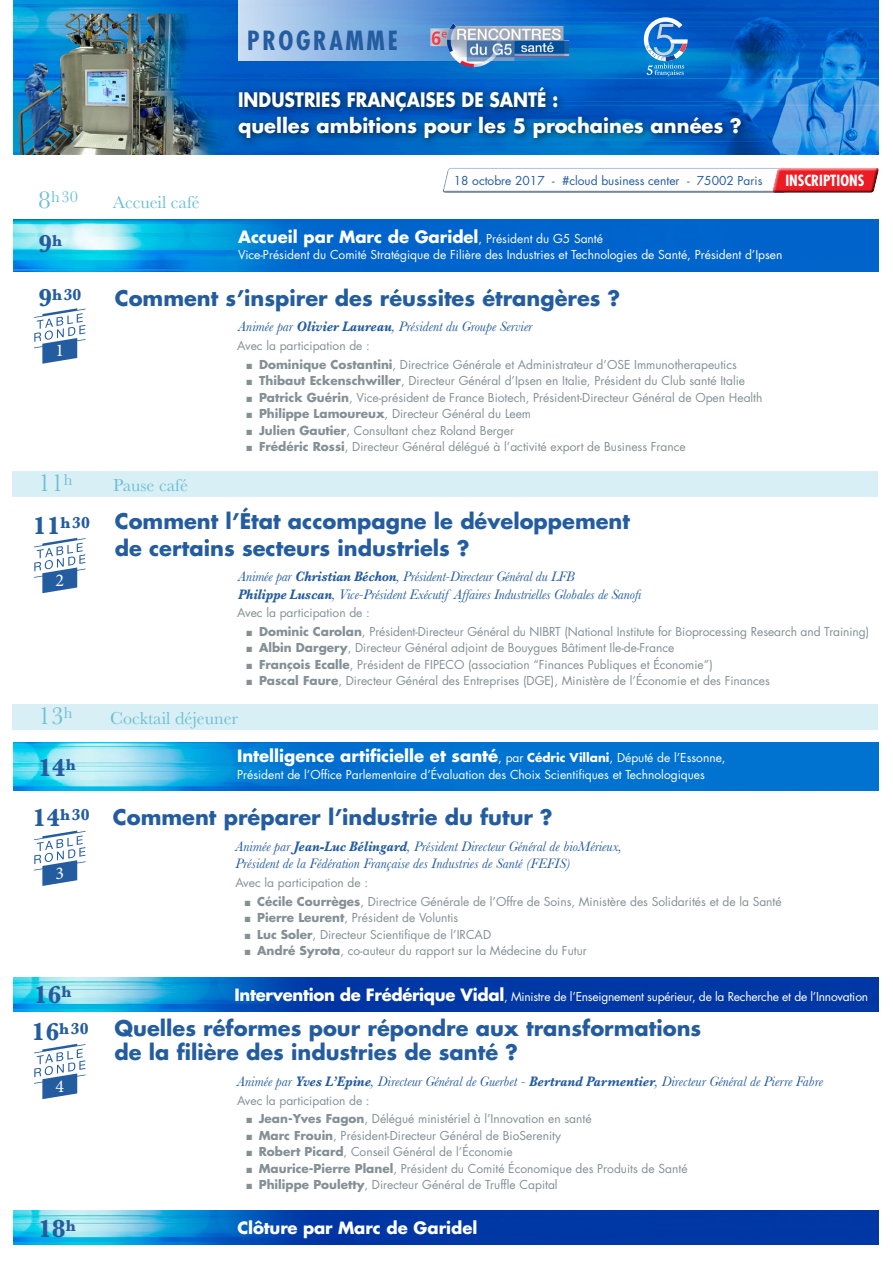
<style>
.page{position:relative;width:893px;height:1263px;background:#fff}
.page>*{position:absolute;margin:0;border:0;box-sizing:border-box;transform-origin:0 0}
.t1{font:700 condensed 25.65px "Futura";letter-spacing:.1em;color:#245ca0}
.t2{font:700 25.5px "Baskerville";color:#245ca0}
.t3{font:25.5px "Baskerville";color:#6dbfd6}
.titre_progr{font:700 21px/27px "Futura";color:#245ca0}
.t4{font:700 19.5px "Futura";color:#fff}
.t5{font:700 19.5px "Futura";color:#fff;scale:.87 1}
.t6{font:18px "Baskerville";color:#6dbfd6}
.t7{font:18px "Minion Pro";color:#fff}
.t8{font:700 16.5px "Futura";color:#fff}
.t9{font:700 16.5px "Baskerville";letter-spacing:.05em;color:#245ca0}
.t10{font:16.5px "Baskerville";color:#6dbfd6}
.t11{font:700 condensed 15px "Futura";color:#fff}
.t12{font:italic 14.25px/17.1px "Baskerville";color:#245ca0}
.t13{font:12px "Futura";color:#839095}
.t14{font:12px "Futura";color:#fff}
.t15{font:12px "Futura";letter-spacing:-.02em;color:#fff}
.t16{font:12px "Futura";color:#245ca0}
.s1{font-size:25.5px}
.s2{font-weight:400;font-size:12px}
.s3{font-weight:700}
.s4{font-size:12px}
.s5{font-weight:700;font-size:16.5px}
</style>
<div class="page">
<img style="left:13px;top:0;width:865px;height:154px">
<img style="left:13px;top:220px;width:865px;height:52px">
<div style="left:13px;top:471px;width:865px;height:26px;background:#d8eff5"></div>
<div style="left:13px;top:704px;width:865px;height:26px;background:#d8eff5"></div>
<img style="left:13px;top:743px;width:865px;height:47px">
<img style="left:13px;top:1211px;width:865px;height:34px">
<img style="left:13px;top:978px;width:865px;height:34px">
<div style="left:232px;top:81px;width:518px;height:66px;background:#000;opacity:.75"></div>
<div style="left:238px;top:0;width:334px;height:61px;background:linear-gradient(to right,#ccdcf1,#025fc7)"></div>
<svg style="left:644px;top:17px;width:44px;height:59px;background:#4a94d5"></svg>
<img style="left:430px;top:23px;width:139px;height:44px">
<svg style="left:34px;top:308px;width:52px;height:56px"></svg>
<svg style="left:34px;top:538px;width:52px;height:55px"></svg>
<svg style="left:34px;top:830px;width:52px;height:56px"></svg>
<svg style="left:34px;top:1044px;width:52px;height:55px"></svg>
<svg style="left:443px;top:168px;width:330px;height:25px"></svg>
<div style="left:773px;top:167px;width:109px;height:28px;background:#000;opacity:.75"></div>
<p class="t1" style="left:247px;top:24px;width:152px">PROGRAMME</p>
<p class="t5" style="left:238px;top:87px;width:369px">INDUSTRIES FRANÇAISES DE SANTÉ :</p>
<p class="t4" style="left:238px;top:113px;width:505px">quelles ambitions pour les 5 prochaines années ?</p>
<p class="t10" style="left:38px;top:186px;width:41px"><span class="s1">8</span>h30</p>
<p class="t6" style="left:113px;top:190px;width:89px">Accueil café</p>
<p class="t2" style="left:38px;top:226px;width:25px">9<sup>h</sup></p>
<p class="t16" style="left:454px;top:173px;width:310px">18 octobre 2017 - #cloud business center - 75002 Paris</p>
<p class="t11" style="left:785px;top:171px;width:80px">INSCRIPTIONS</p>
<p class="t8" style="left:238px;top:225px;width:366px">Accueil par Marc de Garidel<span class="s2">, Président du G5 Santé</span></p>
<p class="t14" style="left:238px;top:247px;width:546px">Vice-Président du Comité Stratégique de Filière des Industries et Technologies de Santé, Président d’Ipsen</p>
<p class="t9" style="left:38px;top:283px;width:45px"><span class="s1">9</span>h30</p>
<p class="t7" style="left:55px;top:339px;width:10px">1</p>
<p class="titre_progr" style="left:115px;top:284px;width:507px">Comment s’inspirer des réussites étrangères ?</p>
<p class="t12" style="left:238px;top:318px;width:296px">Animée par <span class="s3">Olivier Laureau</span>, Président du Groupe Servier</p>
<p class="t13" style="left:237px;top:338px;width:134px">Avec la participation de :</p>
<p class="t13" style="left:247px;top:356px;width:492px">■ <span class="s3">Dominique Costantini</span>, Directrice Générale et Administrateur d’OSE Immunotherapeutics</p>
<p class="t13" style="left:247px;top:373px;width:500px">■ <span class="s3">Thibaut Eckenschwiller</span>, Directeur Général d’Ipsen en Italie, Président du Club santé Italie</p>
<p class="t13" style="left:247px;top:389px;width:517px">■ <span class="s3">Patrick Guérin</span>, Vice-président de France Biotech, Président-Directeur Général de Open Health</p>
<p class="t13" style="left:247px;top:406px;width:286px">■ <span class="s3">Philippe Lamoureux</span>, Directeur Général du Leem</p>
<p class="t13" style="left:247px;top:423px;width:269px">■ <span class="s3">Julien Gautier</span>, Consultant chez Roland Berger</p>
<p class="t13" style="left:247px;top:439px;width:441px">■ <span class="s3">Frédéric Rossi</span>, Directeur Général délégué à l’activité export de Business France</p>
<p class="t3" style="left:38px;top:467px;width:36px">11<sup>h</sup></p>
<p class="t6" style="left:113px;top:474px;width:76px">Pause café</p>
<p class="t9" style="left:33px;top:511px;width:59px"><span class="s1">11</span>h30</p>
<p class="t7" style="left:55px;top:568px;width:10px">2</p>
<p class="titre_progr" style="left:115px;top:507px;width:517px">Comment l’État accompagne le développement de certains secteurs industriels ?</p>
<p class="t12" style="left:238px;top:568px;width:407px">Animée par <span class="s3">Christian Béchon</span>, Président-Directeur Général du LFB<br><span class="s3">Philippe Luscan</span>, Vice-Président Exécutif Affaires Industrielles Globales de Sanofi</p>
<p class="t13" style="left:237px;top:605px;width:134px">Avec la participation de :</p>
<p class="t13" style="left:247px;top:624px;width:624px">■ <span class="s3">Dominic Carolan</span>, Président-Directeur Général du NIBRT (National Institute for Bioprocessing Research and Training)</p>
<p class="t13" style="left:247px;top:640px;width:429px">■ <span class="s3">Albin Dargery</span>, Directeur Général adjoint de Bouygues Bâtiment Ile-de-France</p>
<p class="t13" style="left:247px;top:657px;width:468px">■ <span class="s3">François Ecalle</span>, Président de FIPECO (association “Finances Publiques et Économie”)</p>
<p class="t13" style="left:247px;top:673px;width:525px">■ <span class="s3">Pascal Faure</span>, Directeur Général des Entreprises (DGE), Ministère de l’Économie et des Finances</p>
<p class="t3" style="left:38px;top:700px;width:36px">13<sup>h</sup></p>
<p class="t6" style="left:110px;top:707px;width:129px">Cocktail déjeuner</p>
<p class="t8" style="left:237px;top:745px;width:490px">Intelligence artificielle et santé<span class="s2">, par</span> <span class="s4">Cédric Villani</span><span class="s2">, Député de l’Essonne,</span></p>
<p class="t2" style="left:38px;top:750px;width:29px">14</p>
<p class="t14" style="left:237px;top:767px;width:469px">Président de l’Office Parlementaire d’Évaluation des Choix Scientifiques et Technologiques</p>
<p class="t9" style="left:66px;top:753px;width:11px">h</p>
<p class="t9" style="left:33px;top:803px;width:59px"><span class="s1">14</span>h30</p>
<p class="t7" style="left:55px;top:861px;width:10px">3</p>
<p class="titre_progr" style="left:113px;top:804px;width:441px">Comment préparer l’industrie du futur ?</p>
<p class="t12" style="left:235px;top:838px;width:388px">Animée par <span class="s3">Jean-Luc Bélingard</span>, Président Directeur Général de bioMérieux,</p>
<p class="t12" style="left:235px;top:855px;width:337px">Président de la Fédération Française des Industries de Santé (FEFIS)</p>
<p class="t13" style="left:235px;top:875px;width:134px">Avec la participation de :</p>
<p class="t13" style="left:245px;top:893px;width:538px">■ <span class="s3">Cécile Courrèges</span>, Directrice Générale de l’Offre de Soins, Ministère des Solidarités et de la Santé</p>
<p class="t13" style="left:245px;top:910px;width:215px">■ <span class="s3">Pierre Leurent</span>, Président de Voluntis</p>
<p class="t13" style="left:245px;top:926px;width:248px">■ <span class="s3">Luc Soler</span>, Directeur Scientifique de l’IRCAD</p>
<p class="t13" style="left:245px;top:943px;width:344px">■ <span class="s3">André Syrota</span>, co-auteur du rapport sur la Médecine du Futur</p>
<p class="t2" style="left:34px;top:977px;width:39px">16<sup>h</sup></p>
<p class="t15" style="left:235px;top:989px;width:635px"><span class="s5">Intervention de Frédérique Vidal</span>, Ministre de l’Enseignement supérieur, de la Recherche et de l’Innovation</p>
<p class="t9" style="left:32px;top:1017px;width:59px"><span class="s1">16</span>h30</p>
<p class="titre_progr" style="left:115px;top:1016px;width:588px;line-height:24px">Quelles réformes pour répondre aux transformations de la filière des industries de santé ?</p>
<p class="t12" style="left:237px;top:1073px;width:588px">Animée par <span class="s3">Yves L’Epine</span>, Directeur Général de Guerbet - <span class="s3">Bertrand Parmentier</span>, Directeur Général de Pierre Fabre</p>
<p class="t13" style="left:237px;top:1092px;width:134px">Avec la participation de :</p>
<p class="t13" style="left:246px;top:1111px;width:347px">■ <span class="s3">Jean-Yves Fagon</span>, Délégué ministériel à l’Innovation en santé</p>
<p class="t13" style="left:246px;top:1128px;width:316px">■ <span class="s3">Marc Frouin</span>, Président-Directeur Général de BioSerenity</p>
<p class="t13" style="left:246px;top:1144px;width:268px">■ <span class="s3">Robert Picard</span>, Conseil Général de l’Économie</p>
<p class="t13" style="left:246px;top:1161px;width:443px">■ <span class="s3">Maurice-Pierre Planel</span>, Président du Comité Économique des Produits de Santé</p>
<p class="t13" style="left:246px;top:1177px;width:313px">■ <span class="s3">Philippe Pouletty</span>, Directeur Général de Truffle Capital</p>
<p class="t7" style="left:55px;top:1074px;width:10px">4</p>
<p class="t2" style="left:38px;top:1211px;width:39px">18<sup>h</sup></p>
<p class="t8" style="left:238px;top:1217px;width:241px">Clôture par Marc de Garidel</p>
</div>
